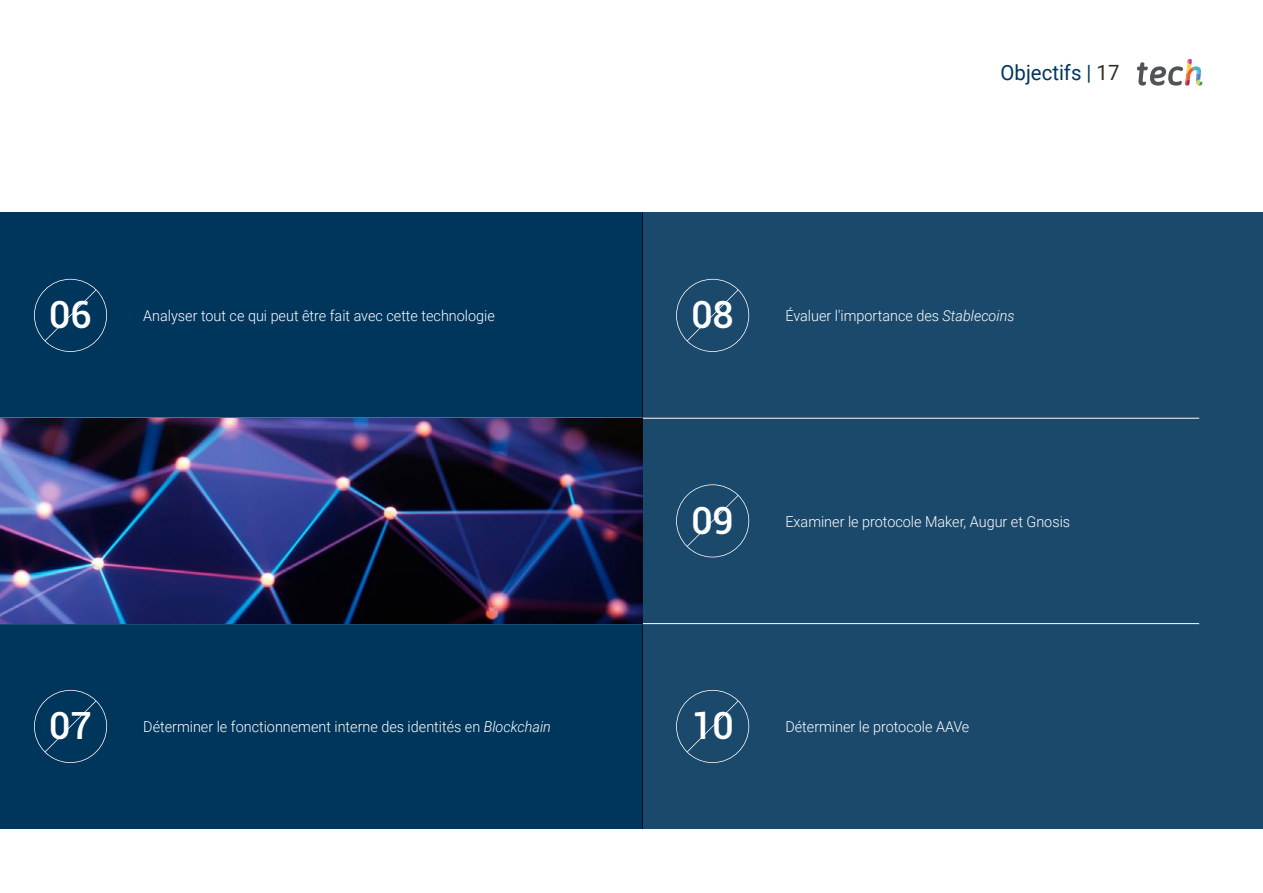
<style>
.page{position:relative;width:1263px;height:893px;background:#fff}
.page>*{position:absolute;margin:0;border:0;box-sizing:border-box;transform-origin:0 0}
.t1{font:500 37.5px "Roboto";color:#fff}
.t2{font:21px "Roboto";color:#00355e}
.t3{font:300 15px "Roboto";color:#fff;scale:.96 1}
.s1{font-style:italic}
.s2{color:#312e20}
</style>
<div class="page">
<svg style="left:1137px;top:59px;width:65px;height:27px"></svg>
<div style="left:0;top:213px;width:642px;height:616px;background:#00355c"></div>
<div style="left:642px;top:213px;width:621px;height:616px;background:#1a496c"></div>
<svg style="left:34px;top:279px;width:73px;height:73px"></svg>
<svg style="left:34px;top:690px;width:73px;height:73px"></svg>
<svg style="left:676px;top:279px;width:73px;height:73px"></svg>
<svg style="left:676px;top:484px;width:73px;height:73px"></svg>
<svg style="left:676px;top:690px;width:73px;height:73px"></svg>
<hr style="left:0;top:418px;width:1199px;height:1px;background:#fff">
<hr style="left:0;top:623px;width:1199px;height:1px;background:#fff">
<img style="left:0;top:418px;width:642px;height:206px">
<h1 class="t1" style="left:49px;top:288px;width:44px">06</h1>
<p class="t3" style="left:143px;top:305px;width:368px">Analyser tout ce qui peut être fait avec cette technologie</p>
<h1 class="t1" style="left:49px;top:699px;width:44px">07</h1>
<p class="t3" style="left:143px;top:716px;width:426px">Déterminer le fonctionnement interne des identités en <span class="s1">Blockchain</span></p>
<h2 class="t2" style="left:1000px;top:57px;width:120px">Objectifs | <span class="s2">17</span></h2>
<h1 class="t1" style="left:691px;top:288px;width:44px">08</h1>
<p class="t3" style="left:785px;top:305px;width:240px">Évaluer l'importance des <span class="s1">Stablecoins</span></p>
<h1 class="t1" style="left:691px;top:494px;width:44px">09</h1>
<p class="t3" style="left:785px;top:511px;width:298px">Examiner le protocole Maker, Augur et Gnosis</p>
<h1 class="t1" style="left:691px;top:699px;width:44px">10</h1>
<p class="t3" style="left:785px;top:716px;width:193px">Déterminer le protocole AAVe</p>
</div>
